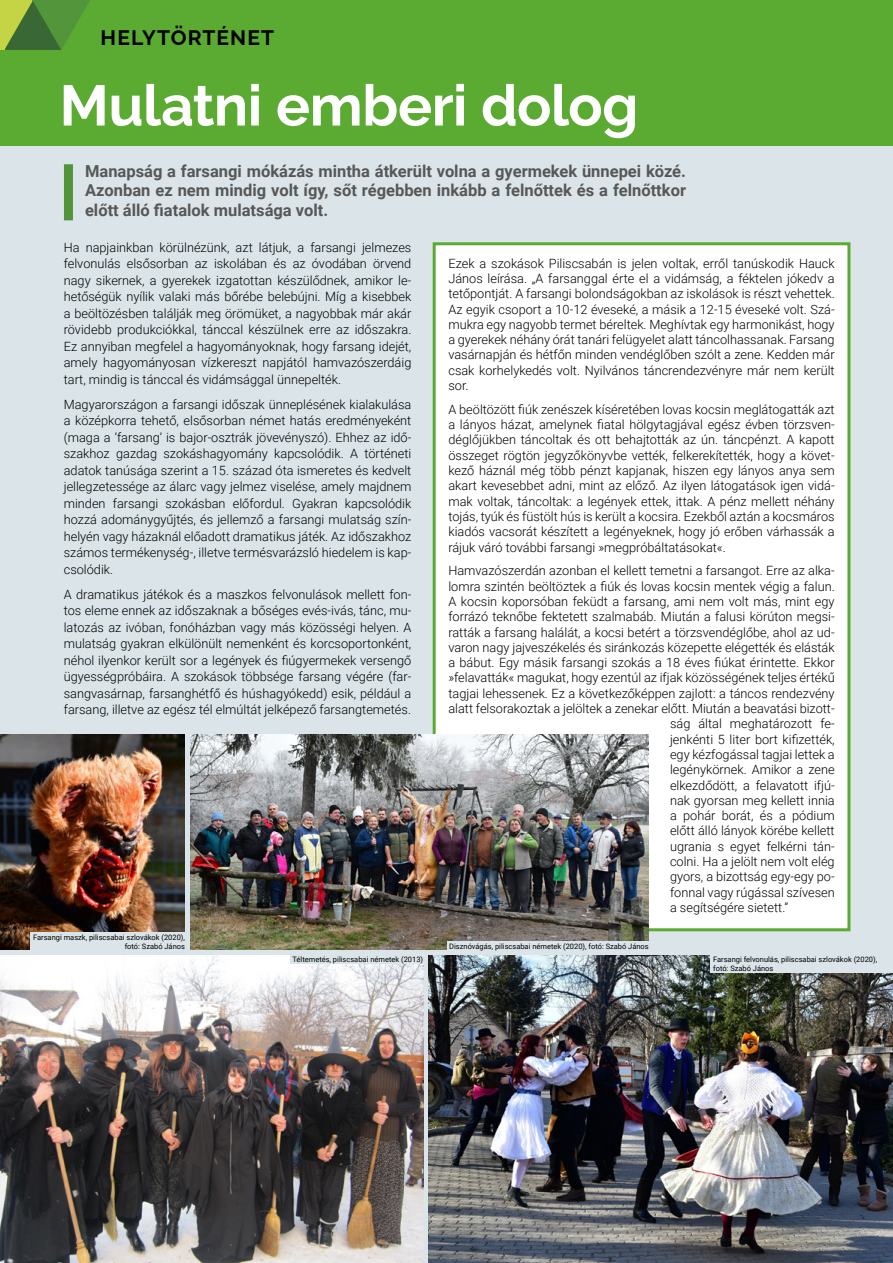
<style>
.page{position:relative;width:893px;height:1263px;background:#fff}
.page>*{position:absolute;margin:0;border:0;box-sizing:border-box;transform-origin:0 0}
.t1{font:700 57px "Raleway";letter-spacing:-.01em;color:#fff}
.t2{font:700 21px "Raleway";letter-spacing:.05em;color:#000}
.t3{font:700 16.5px/19.8px "Roboto";color:#575756;text-align:justify}
.t4{font:300 12.75px/16.5px "Roboto";color:#000;text-align:justify}
.t5{font:7.5px/9px "Roboto";color:#000;text-align:right}
</style>
<div class="page">
<div style="left:0;top:0;width:893px;height:147px;background:#5bab33"></div>
<div style="left:0;top:147px;width:893px;height:1116px;background:#dbe5e9"></div>
<hr style="left:0;top:0;width:4px;height:50px;background:#c4d445">
<svg style="left:4px;top:0;width:86px;height:50px"></svg>
<div style="left:64px;top:164px;width:9px;height:56px;background:#52943a"></div>
<div style="left:434px;top:244px;width:415px;height:686px;background:#fff"></div>
<div style="left:433px;top:242px;width:417px;height:689px;border:3px solid #5bab33"></div>
<img style="left:0;top:735px;width:185px;height:215px">
<img style="left:0;top:955px;width:423px;height:308px">
<img style="left:428px;top:955px;width:465px;height:308px">
<img style="left:190px;top:735px;width:459px;height:215px">
<div style="left:30px;top:932px;width:157px;height:19px;background:#dbe5e9"></div>
<div style="left:447px;top:941px;width:204px;height:10px;background:#dbe5e9"></div>
<div style="left:711px;top:954px;width:182px;height:19px;background:#dbe5e9"></div>
<div style="left:290px;top:954px;width:135px;height:10px;background:#dbe5e9"></div>
<h2 class="t2" style="left:101px;top:20px;width:175px">HELYTÖRTÉNET</h2>
<h1 class="t1" style="left:60px;top:60px;width:580px">Mulatni emberi dolog</h1>
<p class="t3" style="left:85px;top:160px;width:602px">Manapság a farsangi mókázás mintha átkerült volna a gyermekek ünnepei közé.<br>Azonban ez nem mindig volt így, sőt régebben inkább a felnőttek és a felnőttkor előtt álló fiatalok mulatsága volt.</p>
<p class="t4" style="left:64px;top:239px;width:349px">Ha napjainkban körülnézünk, azt látjuk, a farsangi jelmezes felvonulás elsősorban az iskolában és az óvodában örvend nagy sikernek, a gyerekek izgatottan készülődnek, amikor le&shy;hetőségük nyílik valaki más bőrébe belebújni. Míg a kisebbek a beöltözésben találják meg örömüket, a nagyobbak már akár rövidebb produkciókkal, tánccal készülnek erre az időszakra.<br>Ez annyiban megfelel a hagyományoknak, hogy farsang idejét, amely hagyományosan vízkereszt napjától hamvazószerdáig tart, mindig is tánccal és vidámsággal ünnepelték.</p>
<p class="t4" style="left:64px;top:396px;width:349px">Magyarországon a farsangi időszak ünneplésének kialakulása a középkorra tehető, elsősorban német hatás eredményeként (maga a ’farsang’ is bajor-osztrák jövevényszó). Ehhez az idő&shy;szakhoz gazdag szokáshagyomány kapcsolódik. A történeti adatok tanúsága szerint a 15. század óta ismeretes és kedvelt jellegzetessége az álarc vagy jelmez viselése, amely majdnem minden farsangi szokásban előfordul. Gyakran kapcsolódik hozzá adománygyűjtés, és jellemző a farsangi mulatság szín&shy;helyén vagy házaknál előadott dramatikus játék. Az időszakhoz számos termékenység-, illetve termésvarázsló hiedelem is kap&shy;csolódik.</p>
<p class="t4" style="left:64px;top:586px;width:349px">A dramatikus játékok és a maszkos felvonulások mellett fon&shy;tos eleme ennek az időszaknak a bőséges evés-ivás, tánc, mu&shy;latozás az ivóban, fonóházban vagy más közösségi helyen. A mulatság gyakran elkülönült nemenként és korcsoportonként, néhol ilyenkor került sor a legények és fiúgyermekek versengő ügyességpróbáira. A szokások többsége farsang végére (far&shy;sangvasárnap, farsanghétfő és húshagyókedd) esik, például a farsang, illetve az egész tél elmúltát jelképező farsangtemetés.</p>
<p class="t4" style="left:448px;top:255px;width:388px;line-height:15.3px">Ezek a szokások Piliscsabán is jelen voltak, erről tanúskodik Hauck János leírása. „A farsanggal érte el a vidámság, a féktelen jókedv a tetőpontját. A farsangi bolondságokban az iskolások is részt vehettek.<br>Az egyik csoport a 10-12 éveseké, a másik a 12-15 éveseké volt. Szá&shy;mukra egy nagyobb termet béreltek. Meghívtak egy harmonikást, hogy a gyerekek néhány órát tanári felügyelet alatt táncolhassanak. Farsang vasárnapján és hétfőn minden vendéglőben szólt a zene. Kedden már csak korhelykedés volt. Nyilvános táncrendezvényre már nem került sor.</p>
<p class="t4" style="left:448px;top:401px;width:388px;line-height:15.3px">A beöltözött fiúk zenészek kíséretében lovas kocsin meglátogatták azt a lányos házat, amelynek fiatal hölgytagjával egész évben törzsven&shy;déglőjükben táncoltak és ott behajtották az ún. táncpénzt. A kapott összeget rögtön jegyzőkönyvbe vették, felkerekítették, hogy a követ&shy;kező háznál még több pénzt kapjanak, hiszen egy lányos anya sem akart kevesebbet adni, mint az előző. Az ilyen látogatások igen vidá&shy;mak voltak, táncoltak: a legények ettek, ittak. A pénz mellett néhány tojás, tyúk és füstölt hús is került a kocsira. Ezekből aztán a kocsmáros kiadós vacsorát készített a legényeknek, hogy jó erőben várhassák a rájuk váró további farsangi »megpróbáltatásokat«.</p>
<p class="t4" style="left:448px;top:562px;width:388px">Hamvazószerdán azonban el kellett temetni a farsangot. Erre az alka-</p>
<p class="t4" style="left:448px;top:577px;width:388px">lomra szintén beöltöztek a fiúk és lovas kocsin mentek végig a falun.</p>
<p class="t4" style="left:448px;top:593px;width:388px">A kocsin koporsóban feküdt a farsang, ami nem volt más, mint egy</p>
<p class="t4" style="left:448px;top:608px;width:388px">forrázó teknőbe fektetett szalmabáb. Miután a falusi körúton megsi-</p>
<p class="t4" style="left:448px;top:623px;width:388px">ratták a farsang halálát, a kocsi betért a törzsvendéglőbe, ahol az ud-</p>
<p class="t4" style="left:448px;top:639px;width:388px">varon nagy jajveszékelés és siránkozás közepette elégették és elásták</p>
<p class="t4" style="left:448px;top:654px;width:388px">a bábut. Egy másik farsangi szokás a 18 éves fiúkat érintette. Ekkor</p>
<p class="t4" style="left:448px;top:669px;width:388px">»felavatták« magukat, hogy ezentúl az ifjak közösségének teljes értékű</p>
<p class="t4" style="left:448px;top:684px;width:388px">tagjai lehessenek. Ez a következőképpen zajlott: a táncos rendezvény</p>
<p class="t4" style="left:448px;top:700px;width:388px">alatt felsorakoztak a jelöltek a zenekar előtt. Miután a beavatási bizott-</p>
<p class="t4" style="left:670px;top:715px;width:166px">ság által meghatározott fe-</p>
<p class="t4" style="left:670px;top:730px;width:166px">jenkénti 5 liter bort kifizették,</p>
<p class="t4" style="left:670px;top:746px;width:166px">egy kézfogással tagjai lettek a</p>
<p class="t4" style="left:670px;top:761px;width:166px">legénykörnek. Amikor a zene</p>
<p class="t4" style="left:670px;top:776px;width:166px">elkezdődött, a felavatott ifjú-</p>
<p class="t4" style="left:670px;top:792px;width:166px">nak gyorsan meg kellett innia</p>
<p class="t4" style="left:670px;top:807px;width:166px">a pohár borát, és a pódium</p>
<p class="t4" style="left:670px;top:822px;width:166px">előtt álló lányok körébe kellett</p>
<p class="t4" style="left:670px;top:837px;width:166px">ugrania s egyet felkérni tán-</p>
<p class="t4" style="left:670px;top:853px;width:166px">colni. Ha a jelölt nem volt elég</p>
<p class="t4" style="left:670px;top:868px;width:166px">gyors, a bizottság egy-egy po-</p>
<p class="t4" style="left:670px;top:883px;width:166px">fonnal vagy rúgással szívesen</p>
<p class="t4" style="left:670px;top:899px;width:120px">a segítségére sietett.”</p>
<p class="t5" style="left:33px;top:932px;width:153px">Farsangi maszk, piliscsabai szlovákok (2020), fotó: Szabó János</p>
<p class="t5" style="left:449px;top:941px;width:201px">Disznóvágás, piliscsabai németek (2020), fotó: Szabó János</p>
<p class="t5" style="left:292px;top:954px;width:132px">Téltemetés, piliscsabai németek (2013)</p>
<p class="t5" style="left:713px;top:954px;width:166px;text-align:left">Farsangi felvonulás, piliscsabai szlovákok (2020), fotó: Szabó János</p>
</div>
